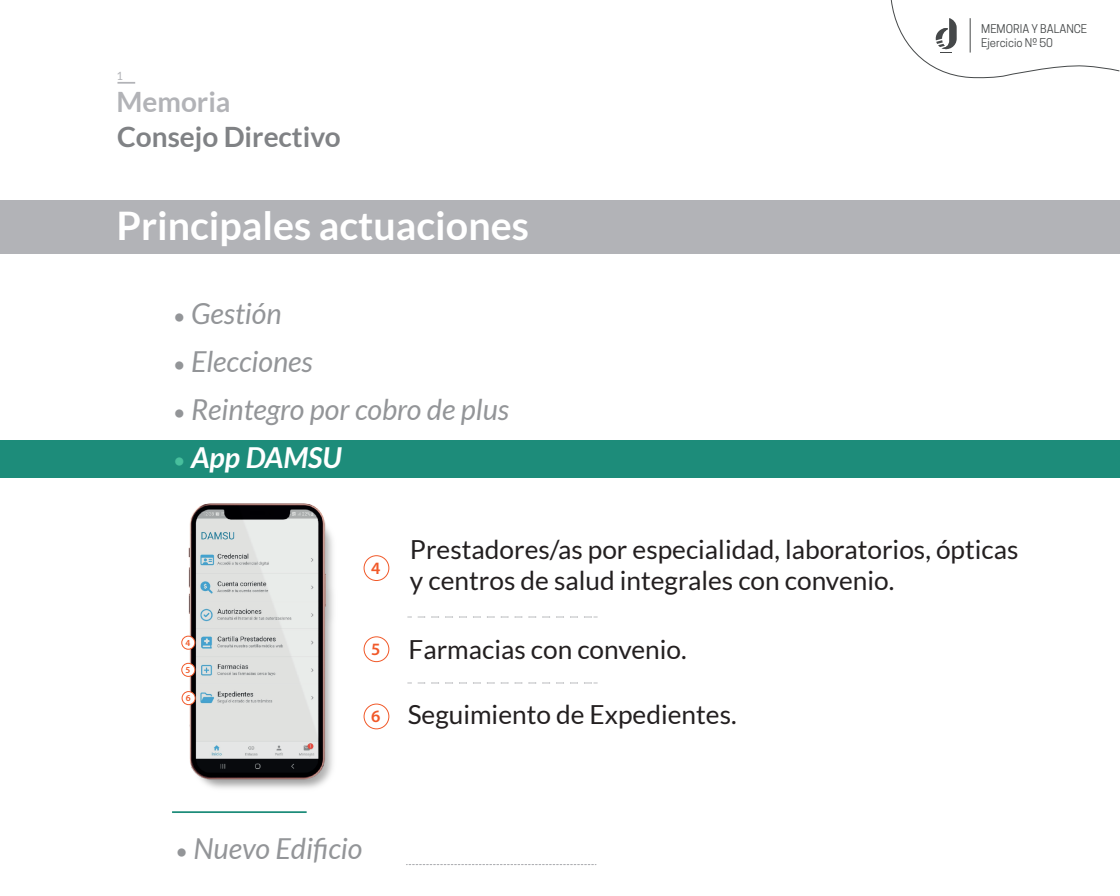
<style>
.page{position:relative;width:1120px;height:896px;background:#fff}
.page>*{position:absolute;margin:0;border:0;box-sizing:border-box;transform-origin:0 0}
.t1{font:700 39.38px "Lato";color:#fff}
.t2{font:italic 28.88px "Lato";color:#939598}
.t3{font:italic 700 28.88px "Lato";color:#fff}
.t4{font:700 28px "Lato";color:#808285}
.t5{font:700 28px "Lato";color:#b2b3b7}
.t6{font:26.25px/31.5px "Lato";color:#231f20}
.t7{font:600 17.41px "Myriad Pro";color:#f15929}
.t8{font:11.38px/14px "Cooper Hewitt";color:#454849}
.t9{font:11.38px "Lato";color:#b2b3b7}
.t10{font:600 9.19px "Myriad Pro";color:#f15929}
.s1{font-size:21.88px}
.s2{font-weight:400;font-size:21.88px;color:#48bf9d}
</style>
<div class="page">
<div style="left:0;top:441px;width:1119px;height:37px;background:#1d8c7a"></div>
<div style="left:0;top:200px;width:1119px;height:53px;background:#b2b3b7"></div>
<svg style="left:117px;top:82px;width:18px;height:2px"></svg>
<svg style="left:891px;top:0;width:229px;height:78px"></svg>
<hr style="left:172px;top:811px;width:135px;height:2px;background:#1d8c7a">
<img style="left:181px;top:503px;width:153px;height:286px">
<div style="left:182px;top:636px;width:13px;height:13px;background:#fff;border-radius:50%"></div>
<div style="left:182px;top:636px;width:13px;height:13px;border:1px solid #f15929;border-radius:50%"></div>
<div style="left:182px;top:663px;width:13px;height:13px;background:#fff;border-radius:50%"></div>
<div style="left:182px;top:663px;width:13px;height:14px;border:1px solid #f15929;border-radius:50%"></div>
<div style="left:182px;top:692px;width:13px;height:13px;background:#fff;border-radius:50%"></div>
<div style="left:182px;top:691px;width:13px;height:14px;border:1px solid #f15929;border-radius:50%"></div>
<svg style="left:408px;top:617px;width:189px;height:1px"></svg>
<svg style="left:406px;top:864px;width:190px;height:1px"></svg>
<svg style="left:408px;top:683px;width:189px;height:1px"></svg>
<div style="left:364px;top:555px;width:25px;height:26px;border:1px solid #f15929;border-radius:50%"></div>
<div style="left:364px;top:637px;width:25px;height:25px;border:1px solid #f15929;border-radius:50%"></div>
<div style="left:364px;top:704px;width:25px;height:25px;border:1px solid #f15929;border-radius:50%"></div>
<p class="t9" style="left:116px;top:70px;width:8px">1</p>
<p class="t5" style="left:116px;top:86px;width:116px">Memoria</p>
<p class="t4" style="left:117px;top:120px;width:225px">Consejo Directivo</p>
<h1 class="t1" style="left:116px;top:203px;width:414px">Principales actuaciones</h1>
<p class="t2" style="left:173px;top:297px;width:110px"><span class="s1">•</span> Gestión</p>
<p class="t2" style="left:173px;top:345px;width:142px"><span class="s1">•</span> Elecciones</p>
<p class="t2" style="left:173px;top:393px;width:338px"><span class="s1">•</span> Reintegro por cobro de plus</p>
<p class="t3" style="left:173px;top:441px;width:171px"><span class="s2">•</span> App DAMSU</p>
<p class="t8" style="left:981px;top:21px;width:107px">MEMORIA Y BALANCE<br>Ejercicio Nº 50</p>
<p class="t10" style="left:186px;top:637px;width:6px">4</p>
<p class="t10" style="left:186px;top:664px;width:6px">5</p>
<p class="t10" style="left:186px;top:692px;width:6px">6</p>
<p class="t7" style="left:371px;top:557px;width:11px">4</p>
<p class="t7" style="left:371px;top:638px;width:11px">5</p>
<p class="t7" style="left:371px;top:705px;width:11px">6</p>
<p class="t6" style="left:410px;top:534px;width:610px">Prestadores/as por especialidad, laboratorios, ópticas y centros de salud integrales con convenio.</p>
<p class="t6" style="left:409px;top:633px;width:280px">Farmacias con convenio.</p>
<p class="t6" style="left:408px;top:699px;width:330px">Seguimiento de Expedientes.</p>
<p class="t2" style="left:175px;top:833px;width:189px"><span class="s1">•</span> Nuevo Edificio</p>
</div>
